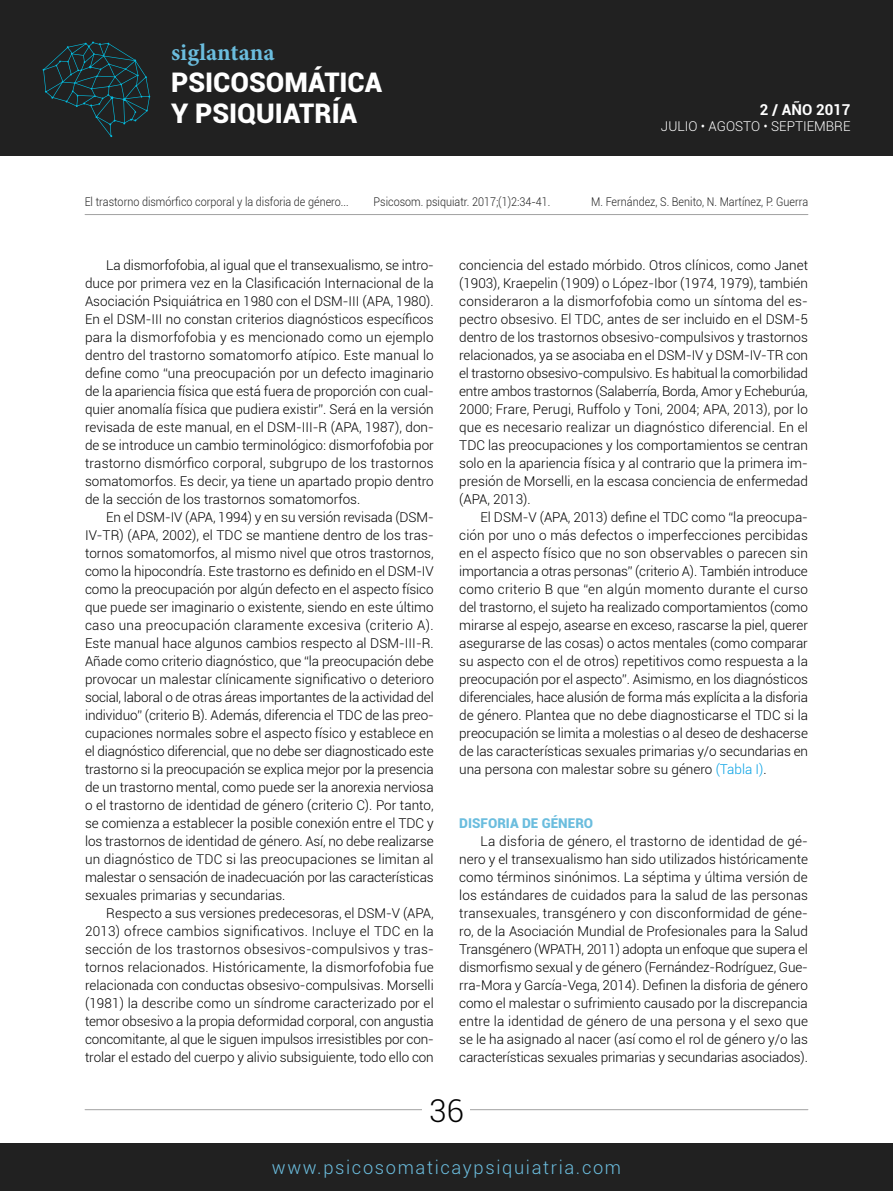
<style>
.page{position:relative;width:893px;height:1191px;background:#fff}
.page>*{position:absolute;margin:0;border:0;box-sizing:border-box;transform-origin:0 0}
.t1{font:300 31.5px "Roboto";color:#000}
.t2{font:900 27px/31.5px "Roboto";color:#fff}
.t3{font:700 24px "Minion Pro";color:#6bbdde}
.t4{font:300 18.3px "Roboto";letter-spacing:.09em;color:#6bbdde}
.t5{font:700 15px "Roboto";color:#fff}
.t6{font:300 13.5px/18px "Roboto";color:#000;text-align:justify}
.t7{font:300 13.5px "Roboto";color:#fff}
.t8{font:900 13.5px "Roboto";color:#6bbdde}
.t9{font:300 12px "Roboto";color:#212121;scale:.9 1}
.s1{color:#009fe3}
</style>
<div class="page">
<hr style="left:85px;top:214px;width:723px;height:1px;background:#a2a2a2">
<hr style="left:85px;top:1109px;width:723px;height:1px;background:#a2a2a2">
<div style="left:423px;top:1098px;width:47px;height:23px;background:#fff"></div>
<div style="left:0;top:0;width:893px;height:155px;background:#212121"></div>
<div style="left:0;top:1143px;width:893px;height:48px;background:#212121"></div>
<svg style="left:43px;top:41px;width:107px;height:96px"></svg>
<h3 class="t3" style="left:171px;top:35px;width:105px">siglantana</h3>
<h2 class="t2" style="left:171px;top:65px;width:212px">PSICOSOMÁTICA<br>Y PSIQUIATRÍA</h2>
<p class="t5" style="left:760px;top:99px;width:92px">2 / AÑO 2017</p>
<p class="t7" style="left:661px;top:117px;width:191px">JULIO • AGOSTO • SEPTIEMBRE</p>
<p class="t9" style="left:374px;top:194px;width:198px">Psicosom. psiquiatr. 2017;(1)2:34-41.</p>
<p class="t9" style="left:85px;top:194px;width:295px">El trastorno dismórfico corporal y la disforia de género...</p>
<p class="t9" style="left:591px;top:194px;width:243px">M. Fernández, S. Benito, N. Martínez, P. Guerra</p>
<p class="t6" style="left:85px;top:256px;width:350px;text-indent:21px">La dismorfofobia, al igual que el transexualismo, se intro&shy;duce por primera vez en la Clasificación Internacional de la Asociación Psiquiátrica en 1980 con el DSM-III (APA, 1980).<br>En el DSM-III no constan criterios diagnósticos específicos para la dismorfofobia y es mencionado como un ejemplo dentro del trastorno somatomorfo atípico. Este manual lo define como “una preocupación por un defecto imaginario de la apariencia física que está fuera de proporción con cual&shy;quier anomalía física que pudiera existir”. Será en la versión revisada de este manual, en el DSM-III-R (APA, 1987), don&shy;de se introduce un cambio terminológico: dismorfofobia por trastorno dismórfico corporal, subgrupo de los trastornos somatomorfos. Es decir, ya tiene un apartado propio dentro de la sección de los trastornos somatomorfos.</p>
<p class="t6" style="left:85px;top:508px;width:350px;text-indent:21px">En el DSM-IV (APA, 1994) y en su versión revisada (DSM-IV-TR) (APA, 2002), el TDC se mantiene dentro de los tras&shy;tornos somatomorfos, al mismo nivel que otros trastornos, como la hipocondría. Este trastorno es definido en el DSM-IV como la preocupación por algún defecto en el aspecto físico que puede ser imaginario o existente, siendo en este último caso una preocupación claramente excesiva (criterio A).<br>Este manual hace algunos cambios respecto al DSM-III-R.<br>Añade como criterio diagnóstico, que “la preocupación debe provocar un malestar clínicamente significativo o deterioro social, laboral o de otras áreas importantes de la actividad del individuo” (criterio B). Además, diferencia el TDC de las preo&shy;cupaciones normales sobre el aspecto físico y establece en el diagnóstico diferencial, que no debe ser diagnosticado este trastorno si la preocupación se explica mejor por la presencia de un trastorno mental, como puede ser la anorexia nerviosa o el trastorno de identidad de género (criterio C). Por tanto, se comienza a establecer la posible conexión entre el TDC y los trastornos de identidad de género. Así, no debe realizarse un diagnóstico de TDC si las preocupaciones se limitan al malestar o sensación de inadecuación por las características sexuales primarias y secundarias.</p>
<p class="t6" style="left:85px;top:904px;width:350px;text-indent:21px">Respecto a sus versiones predecesoras, el DSM-V (APA, 2013) ofrece cambios significativos. Incluye el TDC en la sección de los trastornos obsesivos-compulsivos y tras&shy;tornos relacionados. Históricamente, la dismorfofobia fue relacionada con conductas obsesivo-compulsivas. Morselli (1981) la describe como un síndrome caracterizado por el temor obsesivo a la propia deformidad corporal, con angustia concomitante, al que le siguen impulsos irresistibles por con&shy;trolar el estado del cuerpo y alivio subsiguiente, todo ello con</p>
<p class="t6" style="left:459px;top:256px;width:350px">conciencia del estado mórbido. Otros clínicos, como Janet (1903), Kraepelin (1909) o López-Ibor (1974, 1979), también consideraron a la dismorfofobia como un síntoma del es&shy;pectro obsesivo. El TDC, antes de ser incluido en el DSM-5 dentro de los trastornos obsesivo-compulsivos y trastornos relacionados, ya se asociaba en el DSM-IV y DSM-IV-TR con el trastorno obsesivo-compulsivo. Es habitual la comorbilidad entre ambos trastornos (Salaberría, Borda, Amor y Echeburúa, 2000; Frare, Perugi, Ruffolo y Toni, 2004; APA, 2013), por lo que es necesario realizar un diagnóstico diferencial. En el TDC las preocupaciones y los comportamientos se centran solo en la apariencia física y al contrario que la primera im&shy;presión de Morselli, en la escasa conciencia de enfermedad (APA, 2013).</p>
<p class="t6" style="left:459px;top:507px;width:350px;text-indent:21px">El DSM-V (APA, 2013) define el TDC como “la preocupa&shy;ción por uno o más defectos o imperfecciones percibidas en el aspecto físico que no son observables o parecen sin importancia a otras personas” (criterio A). También introduce como criterio B que “en algún momento durante el curso del trastorno, el sujeto ha realizado comportamientos (como mirarse al espejo, asearse en exceso, rascarse la piel, querer asegurarse de las cosas) o actos mentales (como comparar su aspecto con el de otros) repetitivos como respuesta a la preocupación por el aspecto”. Asimismo, en los diagnósticos diferenciales, hace alusión de forma más explícita a la disforia de género. Plantea que no debe diagnosticarse el TDC si la preocupación se limita a molestias o al deseo de deshacerse de las características sexuales primarias y/o secundarias en una persona con malestar sobre su género <span class="s1">(Tabla I)</span>.</p>
<p class="t8" style="left:459px;top:813px;width:136px">DISFORIA DE GÉNERO</p>
<p class="t6" style="left:459px;top:831px;width:350px;text-indent:21px">La disforia de género, el trastorno de identidad de gé&shy;nero y el transexualismo han sido utilizados históricamente como términos sinónimos. La séptima y última versión de los estándares de cuidados para la salud de las personas transexuales, transgénero y con disconformidad de géne&shy;ro, de la Asociación Mundial de Profesionales para la Salud Transgénero (WPATH, 2011) adopta un enfoque que supera el dismorfismo sexual y de género (Fernández-Rodríguez, Gue&shy;rra-Mora y García-Vega, 2014). Definen la disforia de género como el malestar o sufrimiento causado por la discrepancia entre la identidad de género de una persona y el sexo que se le ha asignado al nacer (así como el rol de género y/o las características sexuales primarias y secundarias asociados).</p>
<h1 class="t1" style="left:429px;top:1088px;width:36px">36</h1>
<h3 class="t4" style="left:272px;top:1154px;width:351px">www.psicosomaticaypsiquiatria.com</h3>
</div>
